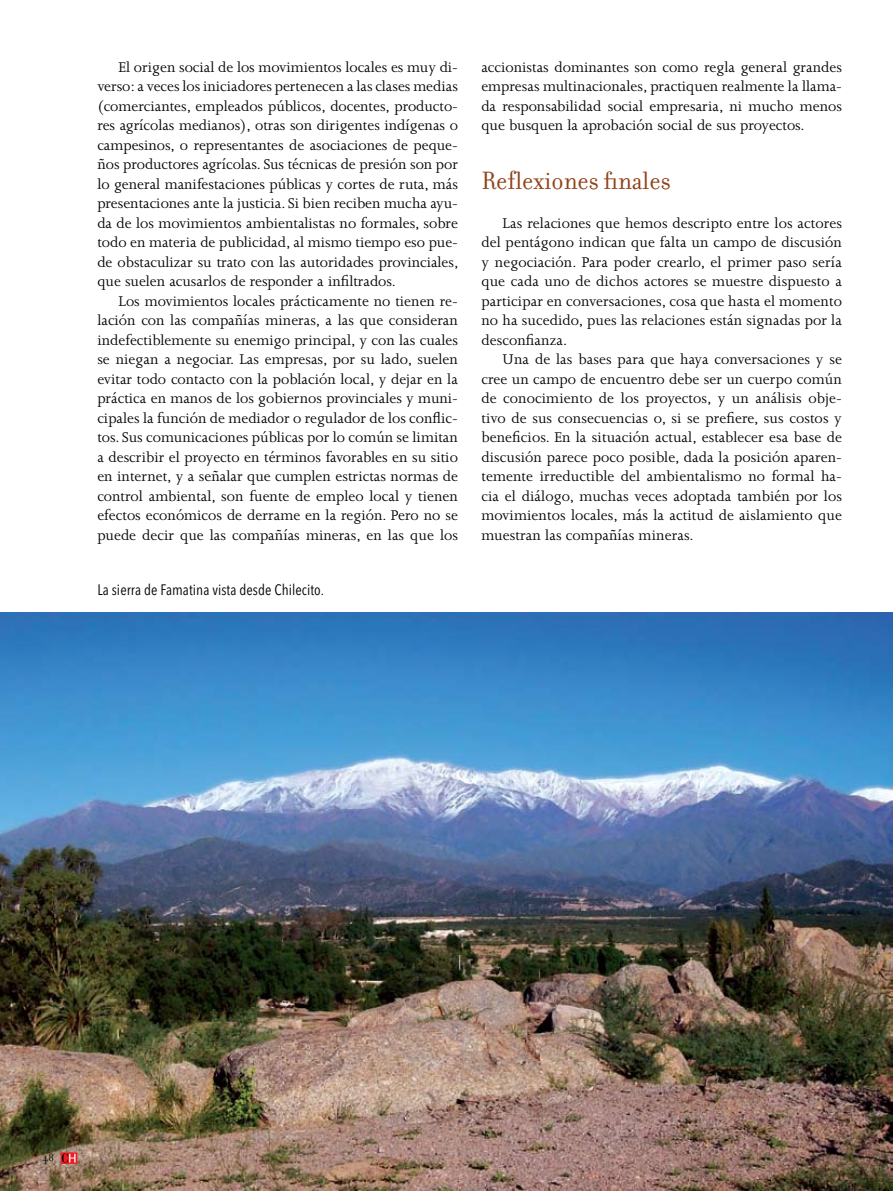
<style>
.page{position:relative;width:893px;height:1191px;background:#fff}
.page>*{position:absolute;margin:0;border:0;box-sizing:border-box;transform-origin:0 0}
.t1{font:27px "Filosofia";color:#8f4318;scale:.95 1}
.t2{font:16.2px/19.5px "Joanna";color:#000;text-align:justify}
.t3{font:condensed 15px "Avenir Next LT Pro";letter-spacing:.005em;color:#000}
.t4{font:11.25px "Filosofia";color:#000}
</style>
<div class="page">
<img style="left:0;top:612px;width:893px;height:579px">
<svg style="left:61px;top:1152px;width:16px;height:12px"></svg>
<svg style="left:62px;top:1153px;width:14px;height:9px"></svg>
<p class="t2" style="left:97px;top:57px;width:363px;text-indent:21px">El origen social de los movimientos locales es muy di&shy;verso: a veces los iniciadores pertenecen a las clases medias (comerciantes, empleados públicos, docentes, producto&shy;res agrícolas medianos), otras son dirigentes indígenas o campesinos, o representantes de asociaciones de peque&shy;ños productores agrícolas. Sus técnicas de presión son por lo general manifestaciones públicas y cortes de ruta, más presentaciones ante la justicia. Si bien reciben mucha ayu&shy;da de los movimientos ambientalistas no formales, sobre todo en materia de publicidad, al mismo tiempo eso pue&shy;de obstaculizar su trato con las autoridades provinciales, que suelen acusarlos de responder a infiltrados.</p>
<p class="t2" style="left:97px;top:291px;width:362px;text-indent:21px">Los movimientos locales prácticamente no tienen re&shy;lación con las compañías mineras, a las que consideran indefectiblemente su enemigo principal, y con las cuales se niegan a negociar. Las empresas, por su lado, suelen evitar todo contacto con la población local, y dejar en la práctica en manos de los gobiernos provinciales y muni&shy;cipales la función de mediador o regulador de los conflic&shy;tos. Sus comunicaciones públicas por lo común se limitan a describir el proyecto en términos favorables en su sitio en internet, y a señalar que cumplen estrictas normas de control ambiental, son fuente de empleo local y tienen efectos económicos de derrame en la región. Pero no se puede decir que las compañías mineras, en las que los</p>
<p class="t3" style="left:97px;top:580px;width:228px">La sierra de Famatina vista desde Chilecito.</p>
<p class="t2" style="left:481px;top:57px;width:362px">accionistas dominantes son como regla general grandes empresas multinacionales, practiquen realmente la llama&shy;da responsabilidad social empresaria, ni mucho menos que busquen la aprobación social de sus proyectos.</p>
<h1 class="t1" style="left:481px;top:165px;width:201px">Reflexiones finales</h1>
<p class="t2" style="left:481px;top:213px;width:362px;text-indent:21px">Las relaciones que hemos descripto entre los actores del pentágono indican que falta un campo de discusión y negociación. Para poder crearlo, el primer paso sería que cada uno de dichos actores se muestre dispuesto a participar en conversaciones, cosa que hasta el momento no ha sucedido, pues las relaciones están signadas por la desconfianza.</p>
<p class="t2" style="left:481px;top:350px;width:362px;text-indent:21px">Una de las bases para que haya conversaciones y se cree un campo de encuentro debe ser un cuerpo común de conocimiento de los proyectos, y un análisis obje&shy;tivo de sus consecuencias o, si se prefiere, sus costos y beneficios. En la situación actual, establecer esa base de discusión parece poco posible, dada la posición aparen&shy;temente irreductible del ambientalismo no formal ha&shy;cia el diálogo, muchas veces adoptada también por los movimientos locales, más la actitud de aislamiento que muestran las compañías mineras.</p>
<p class="t4" style="left:43px;top:1151px;width:13px">48</p>
</div>
